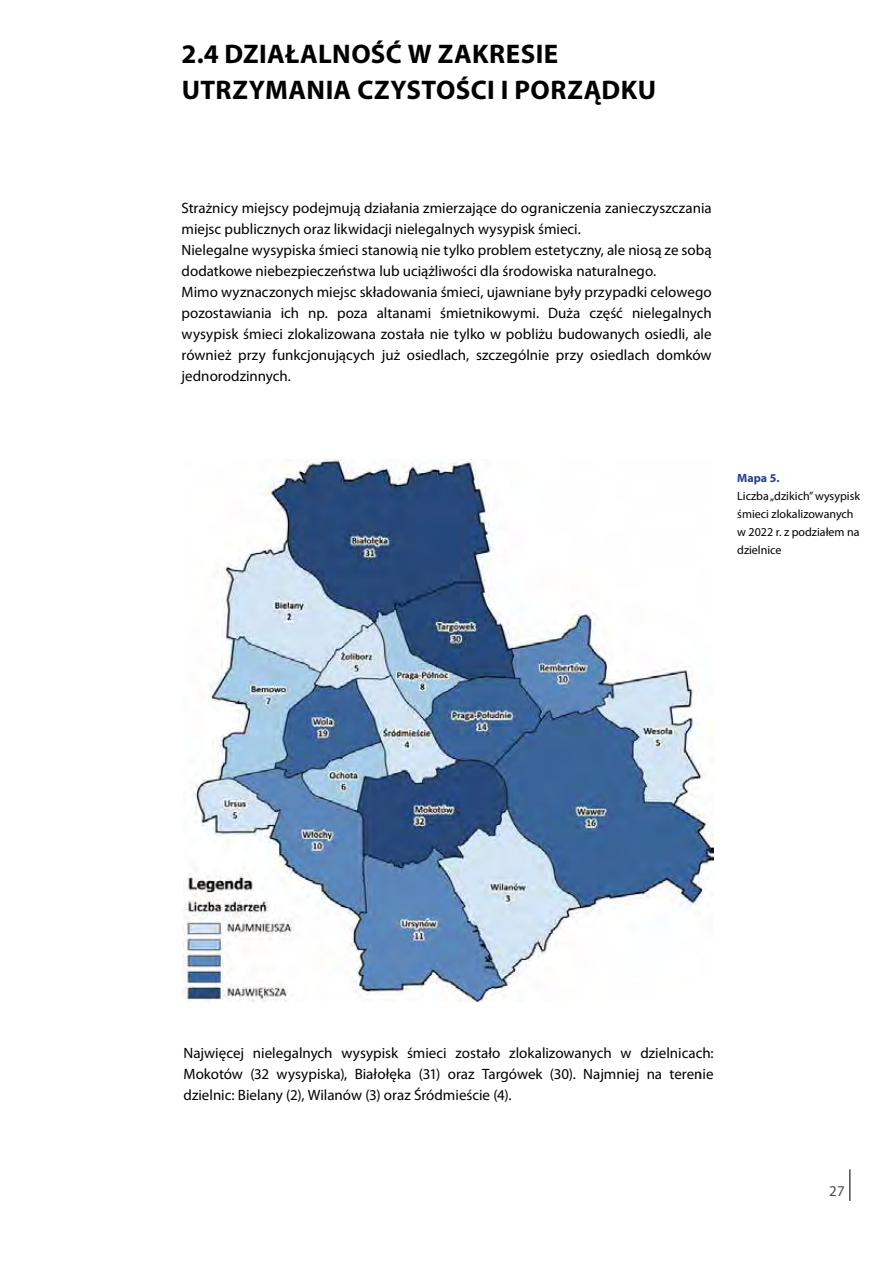
<style>
.page{position:relative;width:893px;height:1263px;background:#fff}
.page>*{position:absolute;margin:0;border:0;box-sizing:border-box;transform-origin:0 0}
.t1{font:700 27px/36px "Myriad Pro";letter-spacing:.015em;color:#000}
.t2{font:15px/21px "Myriad Pro";color:#000}
.t3{font:15px "Myriad Pro";color:#4d4d4f}
.t4{font:12px/18px "Myriad Pro";color:#000}
.t5{font:700 12px "Myriad Pro";color:#25408f}
</style>
<div class="page">
<hr style="left:849px;top:1169px;width:2px;height:32px;background:#4d4d4f">
<img style="left:184px;top:459px;width:530px;height:542px">
<h1 class="t1" style="left:181px;top:35px;width:476px">2.4 DZIAŁALNOŚĆ W ZAKRESIE<br>UTRZYMANIA CZYSTOŚCI I PORZĄDKU</h1>
<p class="t2" style="left:182px;top:197px;width:532px">Strażnicy miejscy podejmują działania zmierzające do ograniczenia zanieczyszczania miejsc publicznych oraz likwidacji nielegalnych wysypisk śmieci.<br>Nielegalne wysypiska śmieci stanowią nie tylko problem estetyczny, ale niosą ze sobą dodatkowe niebezpieczeństwa lub uciążliwości dla środowiska naturalnego.<br>Mimo wyznaczonych miejsc składowania śmieci, ujawniane były przypadki celowego pozostawiania ich np. poza altanami śmietnikowymi. Duża część nielegalnych wysypisk śmieci zlokalizowana została nie tylko w pobliżu budowanych osiedli, ale również przy funkcjonujących już osiedlach, szczególnie przy osiedlach domków jednorodzinnych.</p>
<p class="t5" style="left:737px;top:470px;width:44px">Mapa 5.</p>
<p class="t4" style="left:737px;top:486px;width:124px">Liczba „dzikich” wysypisk śmieci zlokalizowanych w 2022 r. z podziałem na dzielnice</p>
<p class="t2" style="left:184px;top:1042px;width:532px;text-align:justify">Najwięcej nielegalnych wysypisk śmieci zostało zlokalizowanych w dzielnicach:<br>Mokotów (32 wysypiska), Białołęka (31) oraz Targówek (30). Najmniej na terenie dzielnic: Bielany (2), Wilanów (3) oraz Śródmieście (4).</p>
<p class="t3" style="left:829px;top:1181px;width:17px">27</p>
</div>
